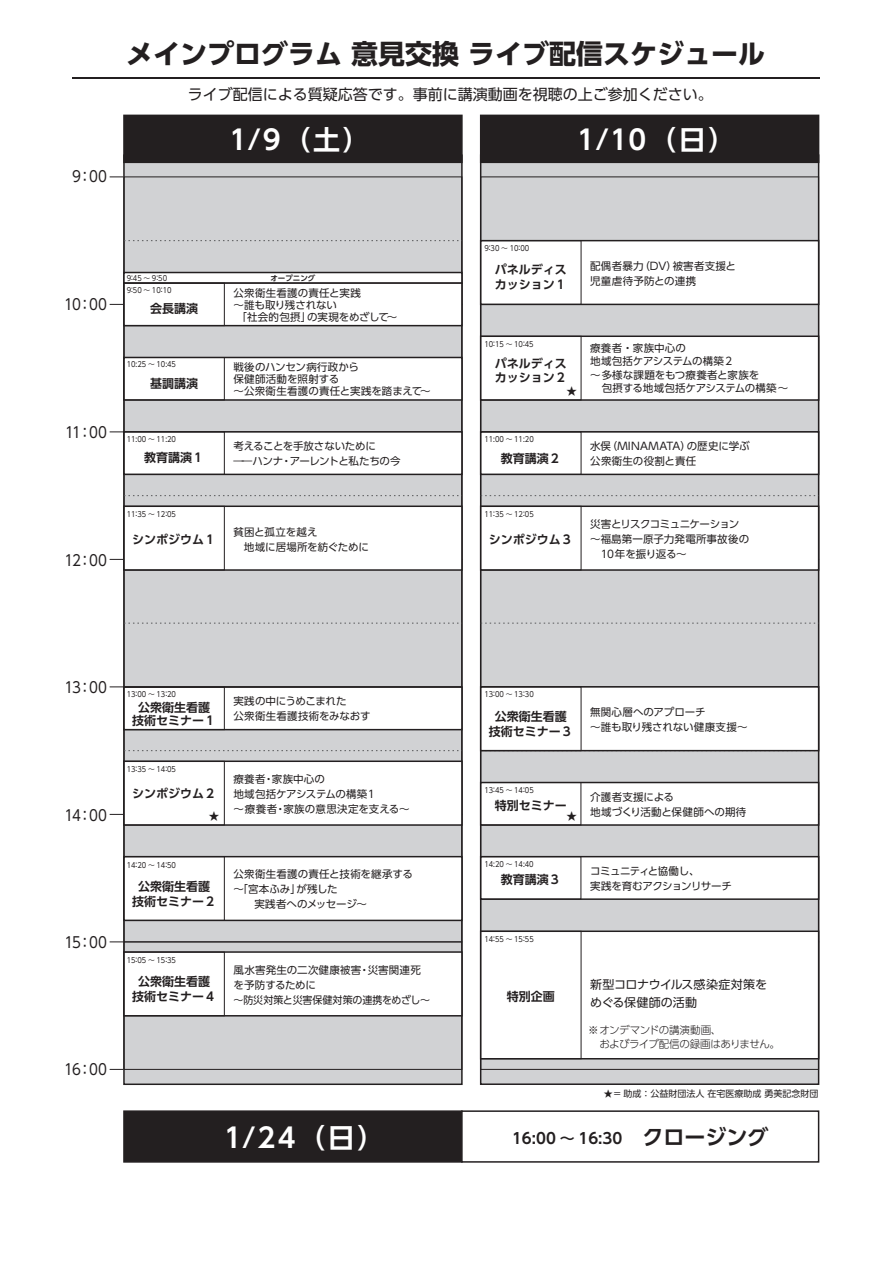
<style>
.page{position:relative;width:893px;height:1263px;background:#fff}
.page>*{position:absolute;margin:0;border:0;box-sizing:border-box;transform-origin:0 0}
.t1{font:700 27px "UD Shin Go Pro";color:#231f20}
.t2{font:700 27px "UD Shin Go Pro De";color:#fff}
.t3{font:15px "UD Shin Go Pro";color:#231f20;scale:.9 1}
.t4{font:15px "UD Shin Go Pro";color:#231f20}
.t5{font:700 15px "UD Shin Go Pro De";color:#231f20}
.t6{font:700 12px/15px "UD Shin Go Pro De";color:#231f20;text-align:center}
.t7{font:12px/18px "UD Shin Go Pro";letter-spacing:-.005em;color:#231f20}
.t8{font:10.5px/15px "UD Shin Go Pro";color:#231f20}
.t9{font:10.5px/15px "UD Shin Go Pro";letter-spacing:-.03em;color:#231f20}
.t10{font:10.5px/15px "UD Shin Go Pro";letter-spacing:-.02em;color:#231f20}
.t11{font:300 10.5px/13.5px "UD Shin Go Pro";letter-spacing:-.045em;color:#231f20}
.t12{font:10.5px/15px "UD Shin Go Pro";letter-spacing:-.045em;color:#231f20}
.t13{font:10.5px "UD Shin Go Pro";letter-spacing:-.025em;color:#231f20}
.t14{font:9px "UD Shin Go Pro";color:#231f20}
.t15{font:7.5px "UD Shin Go Pro";color:#231f20;scale:.9 1}
.t16{font:700 7.5px "UD Shin Go Pro De";color:#231f20}
.s1{font-size:21px}
</style>
<div class="page">
<div style="left:123px;top:154px;width:340px;height:931px;background:#d1d2d4;border:2px solid #231f20"></div>
<div style="left:480px;top:154px;width:339px;height:931px;background:#d1d2d4;border:2px solid #231f20"></div>
<hr style="left:72px;top:77px;width:747px;height:2px;background:#231f20">
<div style="left:124px;top:177px;width:338px;height:128px;border:1px solid #231f20"></div>
<div style="left:124px;top:814px;width:338px;height:128px;border:1px solid #231f20"></div>
<svg style="left:110px;top:176px;width:13px;height:1px"></svg>
<svg style="left:110px;top:304px;width:13px;height:1px"></svg>
<svg style="left:110px;top:431px;width:13px;height:1px"></svg>
<svg style="left:110px;top:559px;width:13px;height:1px"></svg>
<svg style="left:110px;top:686px;width:13px;height:1px"></svg>
<svg style="left:110px;top:814px;width:13px;height:1px"></svg>
<svg style="left:110px;top:941px;width:13px;height:1px"></svg>
<svg style="left:110px;top:1069px;width:13px;height:1px"></svg>
<svg style="left:124px;top:240px;width:338px;height:1px"></svg>
<svg style="left:124px;top:495px;width:338px;height:1px"></svg>
<svg style="left:481px;top:495px;width:338px;height:1px"></svg>
<svg style="left:124px;top:623px;width:338px;height:1px"></svg>
<svg style="left:481px;top:623px;width:338px;height:1px"></svg>
<svg style="left:124px;top:750px;width:338px;height:1px"></svg>
<div style="left:123px;top:115px;width:340px;height:48px;background:#231f20"></div>
<div style="left:123px;top:1110px;width:340px;height:53px;background:#231f20;border:2px solid #231f20"></div>
<div style="left:461px;top:1110px;width:358px;height:53px;background:#fff;border:2px solid #231f20"></div>
<div style="left:480px;top:115px;width:339px;height:48px;background:#231f20"></div>
<div style="left:123px;top:272px;width:340px;height:12px;background:#fff;border:2px solid #231f20"></div>
<div style="left:123px;top:282px;width:340px;height:44px;background:#fff;border:2px solid #231f20"></div>
<div style="left:123px;top:357px;width:340px;height:44px;background:#fff;border:2px solid #231f20"></div>
<div style="left:124px;top:357px;width:101px;height:43px;border:1px solid #231f20"></div>
<div style="left:124px;top:283px;width:101px;height:43px;border:1px solid #231f20"></div>
<div style="left:123px;top:431px;width:340px;height:44px;background:#fff;border:2px solid #231f20"></div>
<div style="left:124px;top:431px;width:101px;height:44px;border:1px solid #231f20"></div>
<div style="left:480px;top:431px;width:339px;height:44px;background:#fff;border:2px solid #231f20"></div>
<div style="left:480px;top:431px;width:101px;height:44px;border:1px solid #231f20"></div>
<div style="left:480px;top:782px;width:339px;height:44px;background:#fff;border:2px solid #231f20"></div>
<div style="left:480px;top:782px;width:101px;height:43px;border:1px solid #231f20"></div>
<div style="left:123px;top:686px;width:340px;height:44px;background:#fff;border:2px solid #231f20"></div>
<div style="left:124px;top:687px;width:101px;height:43px;border:1px solid #231f20"></div>
<div style="left:123px;top:505px;width:340px;height:66px;background:#fff;border:2px solid #231f20"></div>
<div style="left:124px;top:506px;width:101px;height:64px;border:1px solid #231f20"></div>
<div style="left:480px;top:240px;width:339px;height:65px;background:#fff;border:2px solid #231f20"></div>
<div style="left:480px;top:240px;width:101px;height:65px;border:1px solid #231f20"></div>
<div style="left:480px;top:335px;width:339px;height:66px;background:#fff;border:2px solid #231f20"></div>
<div style="left:480px;top:336px;width:101px;height:64px;border:1px solid #231f20"></div>
<div style="left:480px;top:505px;width:339px;height:66px;background:#fff;border:2px solid #231f20"></div>
<div style="left:480px;top:506px;width:101px;height:64px;border:1px solid #231f20"></div>
<div style="left:480px;top:686px;width:339px;height:65px;background:#fff;border:2px solid #231f20"></div>
<div style="left:480px;top:686px;width:101px;height:65px;border:1px solid #231f20"></div>
<div style="left:480px;top:930px;width:339px;height:129px;background:#fff;border:2px solid #231f20"></div>
<div style="left:480px;top:931px;width:101px;height:128px;border:1px solid #231f20"></div>
<div style="left:123px;top:760px;width:340px;height:66px;background:#fff;border:2px solid #231f20"></div>
<div style="left:124px;top:761px;width:101px;height:64px;border:1px solid #231f20"></div>
<div style="left:123px;top:856px;width:340px;height:65px;background:#fff;border:2px solid #231f20"></div>
<div style="left:124px;top:856px;width:101px;height:65px;border:1px solid #231f20"></div>
<div style="left:123px;top:951px;width:340px;height:65px;background:#fff;border:2px solid #231f20"></div>
<div style="left:124px;top:952px;width:101px;height:64px;border:1px solid #231f20"></div>
<div style="left:480px;top:856px;width:339px;height:44px;background:#fff;border:2px solid #231f20"></div>
<div style="left:480px;top:856px;width:101px;height:43px;border:1px solid #231f20"></div>
<h2 class="t3" style="left:72px;top:165px;width:40px">9：00</h2>
<h1 class="t1" style="left:126px;top:32px;width:640px">メインプログラム 意見交換 ライブ配信スケジュール</h1>
<h2 class="t4" style="left:188px;top:82px;width:526px">ライブ配信による質疑応答です。事前に講演動画を視聴の上ご参加ください。</h2>
<h1 class="t2" style="left:229px;top:118px;width:142px">1/9（土）</h1>
<h1 class="t2" style="left:577px;top:118px;width:160px">1/10（日）</h1>
<h2 class="t3" style="left:64px;top:292px;width:49px">10：00</h2>
<h2 class="t3" style="left:65px;top:420px;width:48px">11：00</h2>
<h2 class="t3" style="left:64px;top:548px;width:49px">12：00</h2>
<p class="t15" style="left:127px;top:272px;width:46px">9:45 ～ 9:50</p>
<p class="t15" style="left:127px;top:284px;width:51px">9:50 ～ 10:10</p>
<p class="t6" style="left:150px;top:301px;width:49px">会長講演</p>
<p class="t15" style="left:127px;top:358px;width:56px">10:25 ～ 10:45</p>
<p class="t6" style="left:150px;top:375px;width:49px">基調講演</p>
<p class="t15" style="left:484px;top:242px;width:51px">9:30 ～ 10:00</p>
<p class="t16" style="left:270px;top:272px;width:46px">オープニング</p>
<p class="t6" style="left:495px;top:262px;width:73px;text-align:left">パネルディスカッション１</p>
<p class="t8" style="left:233px;top:285px;width:129px">公衆衛生看護の責任と実践</p>
<p class="t8" style="left:233px;top:297px;width:105px">～誰も取り残されない</p>
<p class="t8" style="left:237px;top:309px;width:162px">「社会的包摂」の実現をめざして～</p>
<p class="t8" style="left:233px;top:360px;width:199px;line-height:12px">戦後のハンセン病行政から<br>保健師活動を照射する<br>～公衆衛生看護の責任と実践を踏まえて～</p>
<p class="t15" style="left:484px;top:338px;width:56px">10:15 ～ 10:45</p>
<p class="t6" style="left:495px;top:356px;width:73px;line-height:13.5px;text-align:left">パネルディスカッション２</p>
<p class="t8" style="left:566px;top:383px;width:12px">★</p>
<p class="t8" style="left:590px;top:259px;width:147px">配偶者暴力（DV）被害者支援と児童虐待予防との連携</p>
<p class="t8" style="left:590px;top:340px;width:97px">療養者・家族中心の</p>
<p class="t9" style="left:590px;top:353px;width:145px">地域包括ケアシステムの構築２</p>
<p class="t8" style="left:590px;top:367px;width:171px">～多様な課題をもつ療養者と家族を</p>
<p class="t13" style="left:602px;top:380px;width:188px">包摂する地域包括ケアシステムの構築～</p>
<p class="t15" style="left:127px;top:433px;width:56px">11:00 ～ 11:20</p>
<p class="t15" style="left:484px;top:433px;width:56px">11:00 ～ 11:20</p>
<p class="t9" style="left:233px;top:438px;width:169px">考えることを手放さないために<br>――ハンナ・アーレントと私たちの今</p>
<p class="t8" style="left:590px;top:438px;width:161px">水俣（MINAMATA）の歴史に学ぶ公衆衛生の役割と責任</p>
<p class="t6" style="left:144px;top:450px;width:61px">教育講演１</p>
<p class="t6" style="left:501px;top:450px;width:61px">教育講演２</p>
<p class="t15" style="left:127px;top:508px;width:56px">11:35 ～ 12:05</p>
<p class="t15" style="left:484px;top:508px;width:56px">11:35 ～ 12:05</p>
<p class="t8" style="left:233px;top:524px;width:137px">貧困と孤立を越え<br>　地域に居場所を紡ぐために</p>
<p class="t6" style="left:132px;top:532px;width:85px">シンポジウム１</p>
<p class="t6" style="left:489px;top:532px;width:85px">シンポジウム３</p>
<p class="t10" style="left:590px;top:516px;width:161px">災害とリスクコミュニケーション～福島第一原子力発電所事故後の　10年を振り返る～</p>
<h2 class="t3" style="left:64px;top:676px;width:49px">13：00</h2>
<h2 class="t3" style="left:64px;top:803px;width:49px">14：00</h2>
<h2 class="t3" style="left:64px;top:930px;width:49px">15：00</h2>
<h2 class="t3" style="left:64px;top:1057px;width:49px">16：00</h2>
<p class="t15" style="left:127px;top:688px;width:56px">13:00 ～ 13:20</p>
<p class="t15" style="left:484px;top:688px;width:56px">13:00 ～ 13:30</p>
<p class="t8" style="left:233px;top:693px;width:139px">実践の中にうめこまれた<br>公衆衛生看護技術をみなおす</p>
<p class="t8" style="left:590px;top:704px;width:159px">無関心層へのアプローチ<br>～誰も取り残されない健康支援～</p>
<p class="t6" style="left:132px;top:700px;width:85px;line-height:13.5px">公衆衛生看護技術セミナー１</p>
<p class="t6" style="left:489px;top:709px;width:85px">公衆衛生看護技術セミナー３</p>
<p class="t15" style="left:127px;top:763px;width:56px">13:35 ～ 14:05</p>
<p class="t8" style="left:233px;top:771px;width:178px">療養者・家族中心の<br>地域包括ケアシステムの構築１<br>～療養者・家族の意思決定を支える～</p>
<p class="t15" style="left:484px;top:784px;width:56px">13:45 ～ 14:05</p>
<p class="t6" style="left:132px;top:786px;width:85px">シンポジウム２</p>
<p class="t6" style="left:495px;top:797px;width:73px">特別セミナー</p>
<p class="t8" style="left:209px;top:808px;width:12px">★</p>
<p class="t8" style="left:566px;top:808px;width:12px">★</p>
<p class="t8" style="left:590px;top:789px;width:158px">介護者支援による<br>地域づくり活動と保健師への期待</p>
<p class="t15" style="left:127px;top:858px;width:56px">14:20 ～ 14:50</p>
<p class="t6" style="left:132px;top:879px;width:85px">公衆衛生看護技術セミナー２</p>
<p class="t15" style="left:127px;top:954px;width:56px">15:05 ～ 15:35</p>
<p class="t6" style="left:132px;top:973px;width:85px">公衆衛生看護技術セミナー４</p>
<p class="t8" style="left:233px;top:866px;width:181px">公衆衛生看護の責任と技術を継承する～「宮本ふみ」が残した<br>　　実践者へのメッセージ～</p>
<p class="t8" style="left:233px;top:962px;width:198px">風水害発生の二次健康被害・災害関連死を予防するために<br>～防災対策と災害保健対策の連携をめざし～</p>
<h1 class="t2" style="left:224px;top:1115px;width:162px">1/24（日）</h1>
<p class="t15" style="left:484px;top:858px;width:56px">14:20 ～ 14:40</p>
<p class="t6" style="left:501px;top:871px;width:61px">教育講演３</p>
<p class="t12" style="left:590px;top:863px;width:143px">コミュニティと協働し、<br>実践を育むアクションリサーチ</p>
<p class="t15" style="left:484px;top:933px;width:56px">14:55 ～ 15:55</p>
<p class="t6" style="left:507px;top:988px;width:49px">特別企画</p>
<p class="t7" style="left:590px;top:975px;width:178px">新型コロナウイルス感染症対策をめぐる保健師の活動</p>
<p class="t11" style="left:599px;top:1023px;width:182px;text-indent:-11px">※オンデマンドの講演動画、<br>およびライブ配信の録画はありません。</p>
<p class="t14" style="left:604px;top:1086px;width:216px">★＝助成：公益財団法人 在宅医療助成 勇美記念財団</p>
<h2 class="t5" style="left:512px;top:1125px;width:258px">16:00 ～ 16:30 <span class="s1">クロージング</span></h2>
</div>
